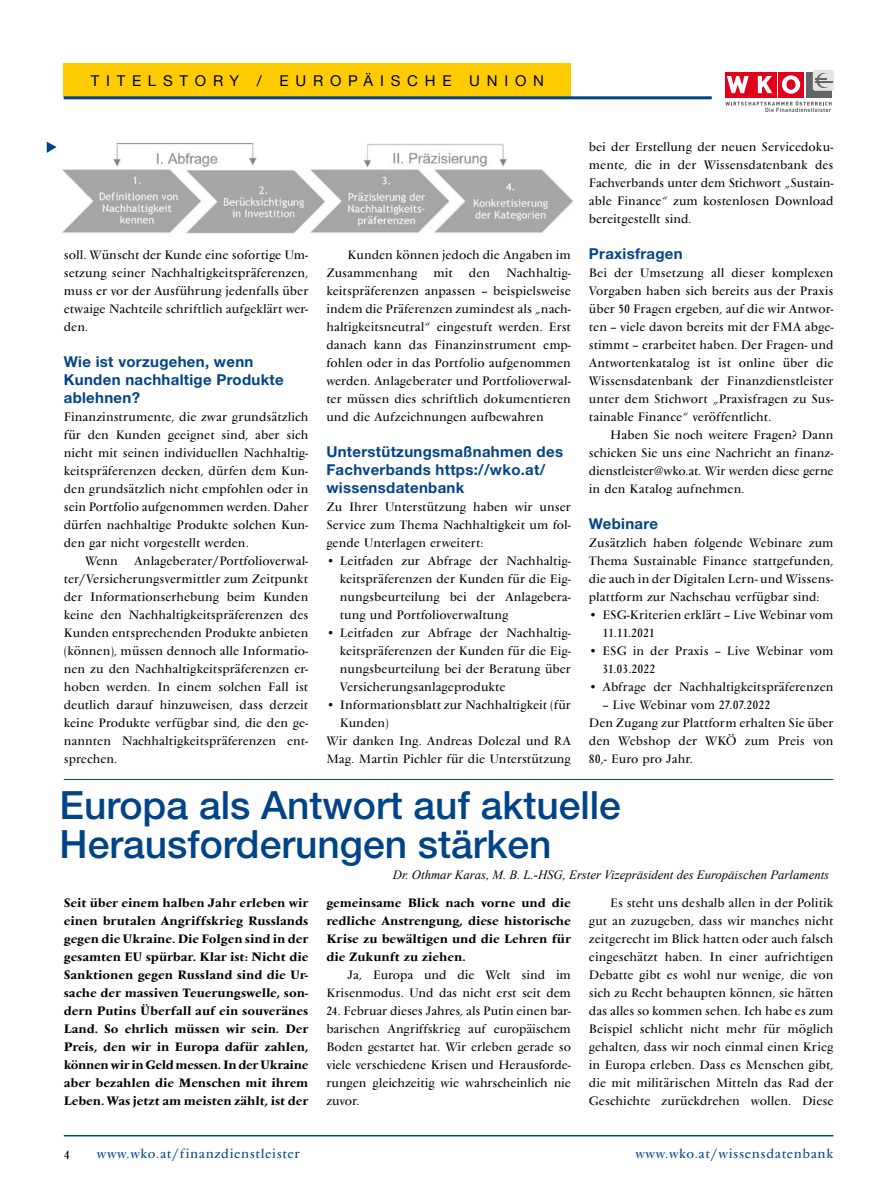
<style>
.page{position:relative;width:893px;height:1191px;background:#fff}
.page>*{position:absolute;margin:0;border:0;box-sizing:border-box;transform-origin:0 0}
.t1{font:500 39px/39px "Helvetica Neue LT Std";color:#048}
.t2{font:700 15px/18px "Helvetica Neue LT Std";letter-spacing:.02em;color:#048}
.t3{font:15px "Helvetica Neue LT Std";letter-spacing:.45em;color:#000}
.t4{font:13.5px "Vendome";letter-spacing:.05em;color:#048}
.t5{font:13.5px "Vendome";color:#000}
.t6{font:12.75px/18px "Vendome";letter-spacing:.01em;color:#000;text-align:justify}
.t7{font:700 12.75px/18px "Vendome";color:#000;text-align:justify}
.t8{font:italic 12.75px "Times New Roman";color:#000}
</style>
<div class="page">
<div style="left:64px;top:64px;width:507px;height:34px;background:#fecc00"></div>
<hr style="left:64px;top:1135px;width:769px;height:1px;background:#048">
<div style="left:778px;top:72px;width:26px;height:25px;background:#e2001a"></div>
<div style="left:752px;top:72px;width:25px;height:25px;background:#e2001a"></div>
<svg style="left:758px;top:76px;width:14px;height:17px"></svg>
<div style="left:725px;top:72px;width:25px;height:25px;background:#e2001a"></div>
<svg style="left:727px;top:76px;width:22px;height:17px"></svg>
<svg style="left:782px;top:75px;width:18px;height:19px"></svg>
<div style="left:787px;top:80px;width:8px;height:9px;background:#e2001a;border-radius:50%"></div>
<div style="left:787px;top:80px;width:8px;height:9px;border:1px solid #e2001a;border-radius:50%"></div>
<div style="left:806px;top:72px;width:25px;height:25px;background:#646567"></div>
<div style="left:813px;top:70px;width:21px;height:21px;background:#e3e4e4;border-radius:2px"></div>
<svg style="left:815px;top:73px;width:17px;height:15px"></svg>
<svg style="left:725px;top:101px;width:107px;height:11px"></svg>
<hr style="left:64px;top:96px;width:648px;height:3px;background:#048">
<img style="left:62px;top:144px;width:511px;height:90px">
<hr style="left:64px;top:779px;width:769px;height:1px;background:#048">
<svg style="left:47px;top:142px;width:10px;height:11px"></svg>
<p class="t3" style="left:91px;top:72px;width:455px">TITELSTORY / EUROPÄISCHE UNION</p>
<p class="t6" style="left:64px;top:245px;width:246px">soll. Wünscht der Kunde eine sofortige Um&shy;setzung seiner Nachhaltigkeitspräferenzen, muss er vor der Ausführung jedenfalls über etwaige Nachteile schriftlich aufgeklärt wer&shy;den.</p>
<p class="t2" style="left:64px;top:352px;width:222px">Wie ist vorzugehen, wenn<br>Kunden nachhaltige Produkte ablehnen?</p>
<p class="t6" style="left:64px;top:407px;width:246px">Finanzinstrumente, die zwar grundsätzlich</p>
<p class="t6" style="left:64px;top:425px;width:246px">für den Kunden geeignet sind, aber sich</p>
<p class="t6" style="left:64px;top:443px;width:246px">nicht mit seinen individuellen Nachhaltig-</p>
<p class="t6" style="left:64px;top:461px;width:246px">keitspräferenzen decken, dürfen dem Kun-</p>
<p class="t6" style="left:64px;top:480px;width:246px">den grundsätzlich nicht empfohlen oder in</p>
<p class="t6" style="left:64px;top:498px;width:246px">sein Portfolio aufgenommen werden. Daher</p>
<p class="t6" style="left:64px;top:516px;width:246px">dürfen nachhaltige Produkte solchen Kun-</p>
<p class="t6" style="left:64px;top:534px;width:186px">den gar nicht vorgestellt werden.</p>
<p class="t6" style="left:85px;top:552px;width:34px">Wenn</p>
<p class="t6" style="left:64px;top:552px;width:246px;text-indent:70px">Anlageberater/Portfolioverwal&shy;ter/Versicherungsvermittler zum Zeitpunkt der Informationserhebung beim Kunden keine den Nachhaltigkeitspräferenzen des Kunden entsprechenden Produkte anbieten (können), müssen dennoch alle Informatio&shy;nen zu den Nachhaltigkeitspräferenzen er&shy;hoben werden. In einem solchen Fall ist deutlich darauf hinzuweisen, dass derzeit keine Produkte verfügbar sind, die den ge&shy;nannten Nachhaltigkeitspräferenzen ent&shy;sprechen.</p>
<p class="t6" style="left:326px;top:246px;width:246px;text-indent:21px">Kunden können jedoch die Angaben im<br>Zusammenhang</p>
<p class="t6" style="left:326px;top:264px;width:246px;text-indent:180px">Nachhaltig&shy;keitspräferenzen anpassen – beispielsweise indem die Präferenzen zumindest als „nach&shy;haltigkeitsneutral“ eingestuft werden. Erst danach kann das Finanzinstrument emp&shy;fohlen oder in das Portfolio aufgenommen werden. Anlageberater und Portfolioverwal&shy;ter müssen dies schriftlich dokumentieren und die Aufzeichnungen aufbewahren</p>
<p class="t2" style="left:326px;top:442px;width:238px">Unterstützungsmaßnahmen des<br>Fachverbands https://wko.at/ wissensdatenbank</p>
<p class="t6" style="left:326px;top:497px;width:246px">Zu Ihrer Unterstützung haben wir unser Service zum Thema Nachhaltigkeit um fol&shy;gende Unterlagen erweitert:</p>
<p class="t6" style="left:340px;top:551px;width:233px;text-indent:-14px">• Leitfaden zur Abfrage der Nachhaltig&shy;keitspräferenzen der Kunden für die Eig&shy;nungsbeurteilung bei der Anlagebera&shy;tung und Portfolioverwaltung</p>
<p class="t6" style="left:340px;top:624px;width:233px;text-indent:-14px">• Leitfaden zur Abfrage der Nachhaltig&shy;keitspräferenzen der Kunden für die Eig&shy;nungsbeurteilung bei der Beratung über Versicherungsanlageprodukte</p>
<p class="t6" style="left:326px;top:696px;width:246px">• Informationsblatt zur Nachhaltigkeit (für</p>
<p class="t6" style="left:340px;top:714px;width:50px">Kunden)</p>
<p class="t6" style="left:326px;top:732px;width:246px">Wir danken Ing. Andreas Dolezal und RA</p>
<p class="t6" style="left:326px;top:750px;width:246px">Mag. Martin Pichler für die Unterstützung</p>
<p class="t6" style="left:433px;top:264px;width:21px">mit</p>
<p class="t6" style="left:469px;top:264px;width:23px">den</p>
<p class="t6" style="left:589px;top:138px;width:246px">bei der Erstellung der neuen Servicedoku&shy;mente, die in der Wissensdatenbank des Fachverbands unter dem Stichwort „Sustain&shy;able Finance“ zum kostenlosen Download bereitgestellt sind.</p>
<p class="t2" style="left:589px;top:244px;width:95px">Praxisfragen</p>
<p class="t6" style="left:589px;top:263px;width:246px">Bei der Umsetzung all dieser komplexen Vorgaben haben sich bereits aus der Praxis über 50 Fragen ergeben, auf die wir Antwor&shy;ten – viele davon bereits mit der FMA abge&shy;stimmt – erarbeitet haben. Der Fragen- und Antwortenkatalog ist ist online über die Wissensdatenbank der Finanzdienstleister unter dem Stichwort „Praxisfragen zu Sus&shy;tainable Finance“ veröffentlicht.</p>
<p class="t6" style="left:589px;top:426px;width:246px;text-indent:21px">Haben Sie noch weitere Fragen? Dann schicken Sie uns eine Nachricht an finanz&shy;dienstleister@wko.at. Wir werden diese gerne in den Katalog aufnehmen.</p>
<p class="t2" style="left:589px;top:514px;width:71px">Webinare</p>
<p class="t6" style="left:589px;top:533px;width:246px">Zusätzlich haben folgende Webinare zum Thema Sustainable Finance stattgefunden, die auch in der Digitalen Lern- und Wissens&shy;plattform zur Nachschau verfügbar sind:</p>
<p class="t6" style="left:602px;top:606px;width:233px;text-indent:-14px">• ESG-Kriterien erklärt – Live Webinar vom<br>11.11.2021</p>
<p class="t6" style="left:602px;top:642px;width:233px;text-indent:-14px">• ESG in der Praxis – Live Webinar vom<br>31.03.2022</p>
<p class="t6" style="left:589px;top:678px;width:246px">• Abfrage der Nachhaltigkeitspräferenzen</p>
<p class="t6" style="left:589px;top:696px;width:246px;text-align:left;text-indent:14px">– Live Webinar vom 27.07.2022<br>Den Zugang zur Plattform erhalten Sie über den Webshop der WKÖ zum Preis von<br>80,- Euro pro Jahr.</p>
<h1 class="t1" style="left:60px;top:785px;width:563px">Europa als Antwort auf aktuelle<br>Herausforderungen stärken</h1>
<p class="t8" style="left:393px;top:866px;width:438px">Dr. Othmar Karas, M. B. L.-HSG, Erster Vizepräsident des Europäischen Parlaments</p>
<p class="t7" style="left:64px;top:893px;width:246px">Seit über einem halben Jahr erleben wir einen brutalen Angriffskrieg Russlands gegen die Ukraine. Die Folgen sind in der gesamten EU spürbar. Klar ist: Nicht die Sanktionen gegen Russland sind die Ur&shy;sache der massiven Teuerungswelle, son&shy;dern Putins Überfall auf ein souveränes Land. So ehrlich müssen wir sein. Der Preis, den wir in Europa dafür zahlen, können wir in Geld messen. In der Ukraine aber bezahlen die Menschen mit ihrem Leben. Was jetzt am meisten zählt, ist der</p>
<p class="t7" style="left:326px;top:893px;width:246px">gemeinsame Blick nach vorne und die redliche Anstrengung, diese historische Krise zu bewältigen und die Lehren für die Zukunft zu ziehen.</p>
<p class="t6" style="left:326px;top:966px;width:246px;text-align:right">Ja, Europa und die Welt sind im<br>Krisenmodus. Und das nicht erst seit dem</p>
<p class="t6" style="left:326px;top:1002px;width:246px">24. Februar dieses Jahres, als Putin einen bar&shy;barischen Angriffskrieg auf europäischem Boden gestartet hat. Wir erleben gerade so viele verschiedene Krisen und Herausforde&shy;rungen gleichzeitig wie wahrscheinlich nie zuvor.</p>
<p class="t6" style="left:589px;top:894px;width:246px;text-indent:21px">Es steht uns deshalb allen in der Politik gut an zuzugeben, dass wir manches nicht zeitgerecht im Blick hatten oder auch falsch eingeschätzt haben. In einer aufrichtigen Debatte gibt es wohl nur wenige, die von sich zu Recht behaupten können, sie hätten das alles so kommen sehen. Ich habe es zum Beispiel schlicht nicht mehr für möglich gehalten, dass wir noch einmal einen Krieg in Europa erleben. Dass es Menschen gibt, die mit militärischen Mitteln das Rad der Geschichte zurückdrehen wollen. Diese</p>
<p class="t5" style="left:64px;top:1147px;width:8px">4</p>
<p class="t4" style="left:97px;top:1146px;width:204px">www.wko.at/finanzdienstleister</p>
<p class="t4" style="left:635px;top:1146px;width:199px">www.wko.at/wissensdatenbank</p>
</div>
